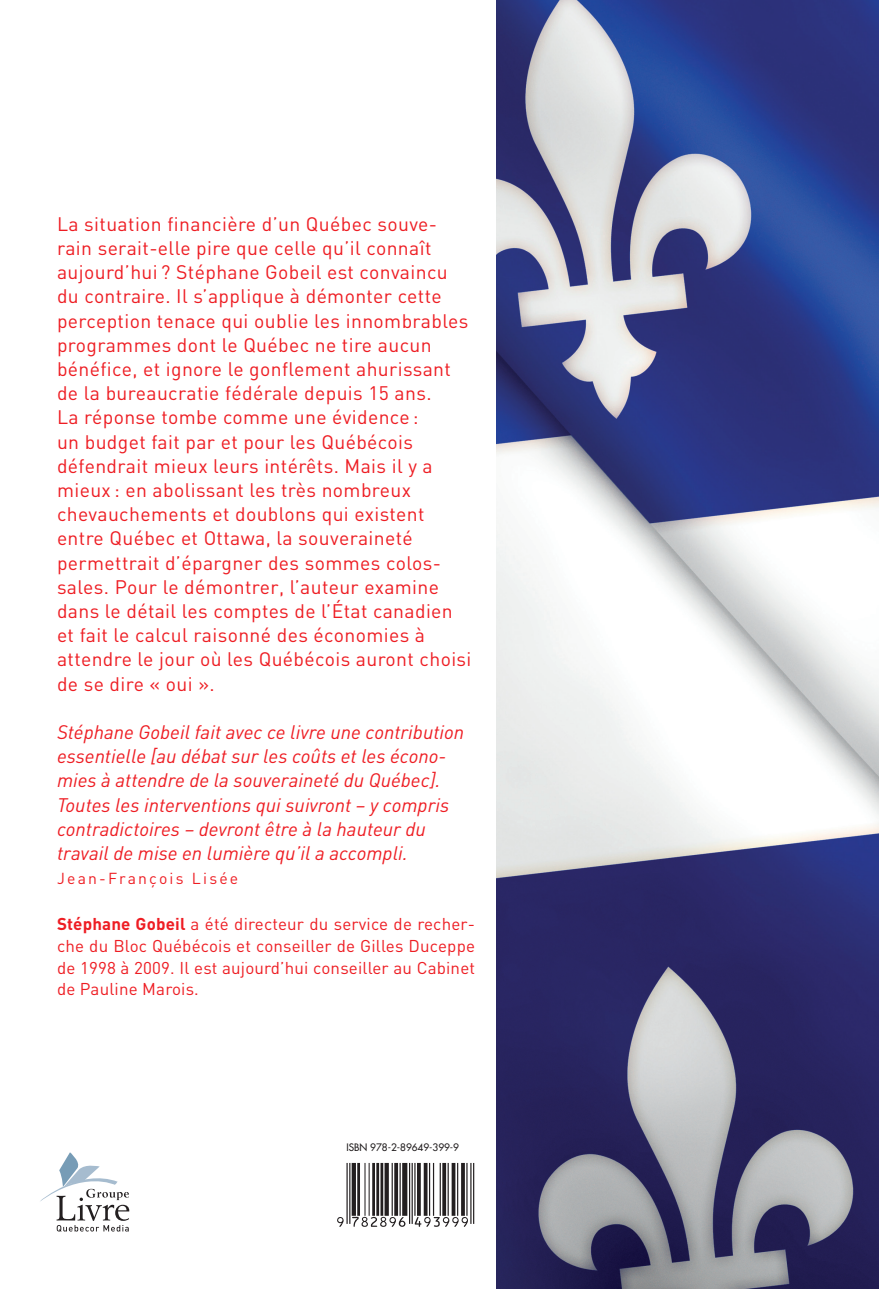
<style>
.page{position:relative;width:879px;height:1289px;background:#fff}
.page>*{position:absolute;margin:0;border:0;box-sizing:border-box;transform-origin:0 0}
.t1{font:19.35px/24.3px "DIN";letter-spacing:.02em;color:#ee1d23}
.t2{font:italic 19.35px/24.3px "DIN";color:#ee1d23}
.t3{font:16.88px/21.8px "DIN";letter-spacing:.01em;color:#ee1d23;text-align:justify}
.t4{font:15.75px "DIN";letter-spacing:.14em;color:#ee1d23}
.t5{font:10.12px "Futura";color:#231f20}
.s1{font-weight:700}
</style>
<div class="page">
<img style="left:496px;top:0;width:383px;height:1288px">
<svg style="left:40px;top:1152px;width:89px;height:79px"></svg>
<svg style="left:339px;top:1163px;width:136px;height:64px"></svg>
<hr style="left:346px;top:1162px;width:2px;height:61px;background:#231f20">
<hr style="left:349px;top:1162px;width:1px;height:61px;background:#231f20">
<div style="left:351px;top:1162px;width:5px;height:53px;background:#231f20"></div>
<hr style="left:357px;top:1162px;width:3px;height:53px;background:#231f20">
<hr style="left:364px;top:1162px;width:1px;height:53px;background:#231f20">
<hr style="left:368px;top:1162px;width:1px;height:53px;background:#231f20">
<hr style="left:372px;top:1162px;width:3px;height:53px;background:#231f20">
<hr style="left:376px;top:1162px;width:3px;height:53px;background:#231f20">
<hr style="left:380px;top:1162px;width:3px;height:53px;background:#231f20">
<div style="left:384px;top:1162px;width:5px;height:53px;background:#231f20"></div>
<hr style="left:391px;top:1162px;width:2px;height:53px;background:#231f20">
<svg style="left:394px;top:1162px;width:4px;height:53px"></svg>
<hr style="left:399px;top:1162px;width:2px;height:53px;background:#231f20">
<div style="left:402px;top:1162px;width:5px;height:53px;background:#231f20"></div>
<hr style="left:409px;top:1162px;width:1px;height:61px;background:#231f20">
<hr style="left:411px;top:1162px;width:2px;height:61px;background:#231f20">
<hr style="left:414px;top:1162px;width:1px;height:53px;background:#231f20">
<svg style="left:417px;top:1162px;width:4px;height:53px"></svg>
<svg style="left:423px;top:1162px;width:4px;height:53px"></svg>
<hr style="left:429px;top:1162px;width:1px;height:53px;background:#231f20">
<hr style="left:433px;top:1162px;width:1px;height:53px;background:#231f20">
<hr style="left:439px;top:1162px;width:2px;height:53px;background:#231f20">
<svg style="left:442px;top:1162px;width:4px;height:53px"></svg>
<hr style="left:447px;top:1162px;width:2px;height:53px;background:#231f20">
<svg style="left:451px;top:1162px;width:4px;height:53px"></svg>
<hr style="left:457px;top:1162px;width:1px;height:53px;background:#231f20">
<svg style="left:461px;top:1162px;width:4px;height:53px"></svg>
<hr style="left:466px;top:1162px;width:1px;height:53px;background:#231f20">
<hr style="left:470px;top:1162px;width:1px;height:61px;background:#231f20">
<hr style="left:473px;top:1162px;width:1px;height:61px;background:#231f20">
<svg style="left:337px;top:1216px;width:6px;height:10px"></svg>
<svg style="left:352px;top:1216px;width:53px;height:10px"></svg>
<svg style="left:414px;top:1216px;width:54px;height:10px"></svg>
<p class="t1" style="left:57px;top:211px;width:416px">La situation financière d’un Québec souve&shy;rain serait-elle pire que celle qu’il connaît aujourd’hui ? Stéphane Gobeil est convaincu du contraire. Il s’applique à démonter cette perception tenace qui oublie les innombrables programmes dont le Québec ne tire aucun bénéfice, et ignore le gonflement ahurissant de la bureaucratie fédérale depuis 15 ans.<br>La réponse tombe comme une évidence :<br>un budget fait par et pour les Québécois défendrait mieux leurs intérêts. Mais il y a mieux : en abolissant les très nombreux chevauchements et doublons qui existent entre Québec et Ottawa, la souveraineté permettrait d’épargner des sommes colos&shy;sales. Pour le démontrer, l’auteur examine dans le détail les comptes de l’État canadien et fait le calcul raisonné des économies à attendre le jour où les Québécois auront choisi de se dire « oui ».</p>
<p class="t2" style="left:57px;top:719px;width:409px">Stéphane Gobeil fait avec ce livre une contribution essentielle [au débat sur les coûts et les écono&shy;mies à attendre de la souveraineté du Québec].<br>Toutes les interventions qui suivront – y compris contradictoires – devront être à la hauteur du travail de mise en lumière qu’il a accompli.</p>
<p class="t4" style="left:57px;top:868px;width:183px">Jean-François Lisée</p>
<p class="t3" style="left:57px;top:912px;width:419px"><span class="s1">Stéphane Gobeil</span> a été directeur du service de recher&shy;che du Bloc Québécois et conseiller de Gilles Duceppe de 1998 à 2009. Il est aujourd’hui conseiller au Cabinet de Pauline Marois.</p>
<p class="t5" style="left:346px;top:1140px;width:114px">ISBN 978-2-89649-399-9</p>
</div>
